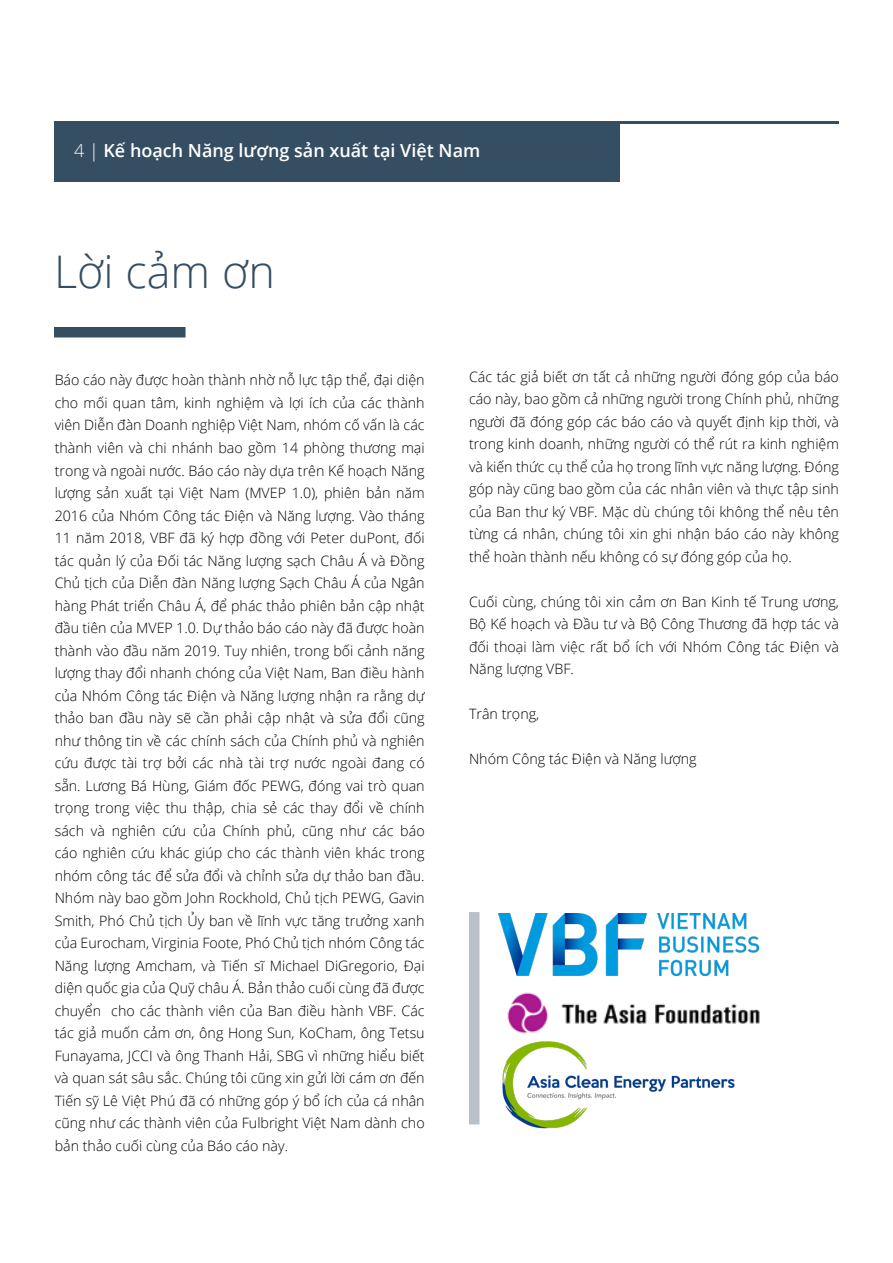
<style>
.page{position:relative;width:893px;height:1263px;background:#fff}
.page>*{position:absolute;margin:0;border:0;box-sizing:border-box;transform-origin:0 0}
.t1{font:300 45px "Open Sans";color:#364e62}
.t2{font:600 18px "Open Sans";color:#fff}
.t3{font:300 14.25px/22.5px "Open Sans";color:#000;text-align:justify}
.s1{font-weight:300}
</style>
<div class="page">
<div style="left:54px;top:121px;width:565px;height:60px;background:#364e62"></div>
<hr style="left:54px;top:121px;width:785px;height:3px;background:#364e62">
<div style="left:54px;top:327px;width:132px;height:10px;background:#364e62"></div>
<img style="left:507px;top:975px;width:253px;height:55px">
<img style="left:469px;top:1030px;width:266px;height:99px">
<img style="left:499px;top:914px;width:259px;height:61px">
<div style="left:469px;top:912px;width:10px;height:212px;background:#b8c1c8"></div>
<p class="t2" style="left:74px;top:138px;width:408px"><span class="s1">4 |</span> Kế hoạch Năng lượng sản xuất tại Việt Nam</p>
<p class="t1" style="left:54px;top:241px;width:222px">Lời cảm ơn</p>
<p class="t3" style="left:55px;top:369px;width:371px">Báo cáo này được hoàn thành nhờ nỗ lực tập thể, đại diện cho mối quan tâm, kinh nghiệm và lợi ích của các thành viên Diễn đàn Doanh nghiệp Việt Nam, nhóm cố vấn là các thành viên và chi nhánh bao gồm 14 phòng thương mại trong và ngoài nước. Báo cáo này dựa trên Kế hoạch Năng lượng sản xuất tại Việt Nam (MVEP 1.0), phiên bản năm 2016 của Nhóm Công tác Điện và Năng lượng. Vào tháng 11 năm 2018, VBF đã ký hợp đồng với Peter duPont, đối tác quản lý của Đối tác Năng lượng sạch Châu Á và Đồng Chủ tịch của Diễn đàn Năng lượng Sạch Châu Á của Ngân hàng Phát triển Châu Á, để phác thảo phiên bản cập nhật đầu tiên của MVEP 1.0. Dự thảo báo cáo này đã được hoàn thành vào đầu năm 2019. Tuy nhiên, trong bối cảnh năng lượng thay đổi nhanh chóng của Việt Nam, Ban điều hành của Nhóm Công tác Điện và Năng lượng nhận ra rằng dự thảo ban đầu này sẽ cần phải cập nhật và sửa đổi cũng như thông tin về các chính sách của Chính phủ và nghiên cứu được tài trợ bởi các nhà tài trợ nước ngoài đang có sẵn. Lương Bá Hùng, Giám đốc PEWG, đóng vai trò quan trọng trong việc thu thập, chia sẻ các thay đổi về chính sách và nghiên cứu của Chính phủ, cũng như các báo cáo nghiên cứu khác giúp cho các thành viên khác trong nhóm công tác để sửa đổi và chỉnh sửa dự thảo ban đầu.<br>Nhóm này bao gồm John Rockhold, Chủ tịch PEWG, Gavin Smith, Phó Chủ tịch Ủy ban về lĩnh vực tăng trưởng xanh của Eurocham, Virginia Foote, Phó Chủ tịch nhóm Công tác Năng lượng Amcham, và Tiến sĩ Michael DiGregorio, Đại diện quốc gia của Quỹ châu Á. Bản thảo cuối cùng đã được chuyển cho các thành viên của Ban điều hành VBF. Các tác giả muốn cảm ơn, ông Hong Sun, KoCham, ông Tetsu Funayama, JCCI và ông Thanh Hải, SBG vì những hiểu biết và quan sát sâu sắc. Chúng tôi cũng xin gửi lời cám ơn đến Tiến sỹ Lê Việt Phú đã có những góp ý bổ ích của cá nhân cũng như các thành viên của Fulbright Việt Nam dành cho bản thảo cuối cùng của Báo cáo này.</p>
<p class="t3" style="left:469px;top:365px;width:371px">Các tác giả biết ơn tất cả những người đóng góp của báo cáo này, bao gồm cả những người trong Chính phủ, những người đã đóng góp các báo cáo và quyết định kịp thời, và trong kinh doanh, những người có thể rút ra kinh nghiệm và kiến thức cụ thể của họ trong lĩnh vực năng lượng. Đóng góp này cũng bao gồm của các nhân viên và thực tập sinh của Ban thư ký VBF. Mặc dù chúng tôi không thể nêu tên từng cá nhân, chúng tôi xin ghi nhận báo cáo này không thể hoàn thành nếu không có sự đóng góp của họ.</p>
<p class="t3" style="left:469px;top:590px;width:371px">Cuối cùng, chúng tôi xin cảm ơn Ban Kinh tế Trung ương, Bộ Kế hoạch và Đầu tư và Bộ Công Thương đã hợp tác và đối thoại làm việc rất bổ ích với Nhóm Công tác Điện và Năng lượng VBF.</p>
<p class="t3" style="left:469px;top:702px;width:72px">Trân trọng,</p>
<p class="t3" style="left:469px;top:747px;width:229px">Nhóm Công tác Điện và Năng lượng</p>
</div>
